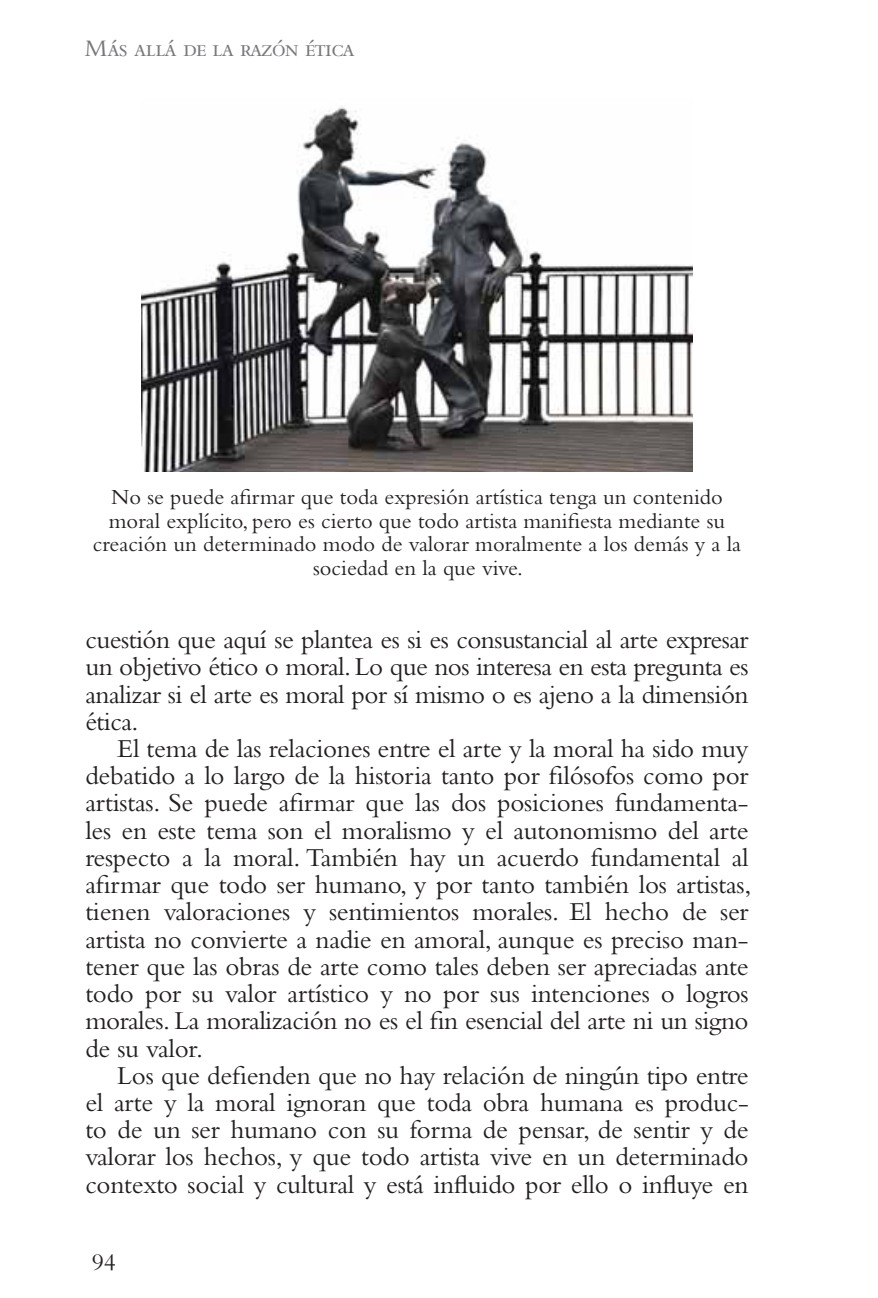
<style>
.page{position:relative;width:878px;height:1298px;background:#fff}
.page>*{position:absolute;margin:0;border:0;box-sizing:border-box;transform-origin:0 0}
.t1{font:27px/27.2px "Bembo Std";letter-spacing:-.01em;color:#231f20;text-align:justify}
.t2{font:24.75px "Bembo Std";letter-spacing:-.04em;color:#77787b}
.t3{font:24.75px "Bembo Std";color:#231f20}
.t4{font:22.5px/23.6px "Bembo Std";color:#231f20;text-align:center}
</style>
<div class="page">
<img style="left:141px;top:107px;width:552px;height:364px">
<p class="t2" style="left:85px;top:40px;width:272px">Más allá de la razón ética</p>
<p class="t4" style="left:93px;top:487px;width:650px">No se puede afirmar que toda expresión artística tenga un contenido moral explícito, pero es cierto que todo artista manifiesta mediante su creación un determinado modo de valorar moralmente a los demás y a la sociedad en la que vive.</p>
<p class="t1" style="left:85px;top:629px;width:665px">cuestión que aquí se plantea es si es consustancial al arte expresar un objetivo ético o moral. Lo que nos interesa en esta pregunta es analizar si el arte es moral por sí mismo o es ajeno a la dimensión ética.</p>
<p class="t1" style="left:85px;top:737px;width:668px;text-indent:32px">El tema de las relaciones entre el arte y la moral ha sido muy debatido a lo largo de la historia tanto por filósofos como por artistas. Se puede afirmar que las dos posiciones fundamenta&shy;les en este tema son el moralismo y el autonomismo del arte respecto a la moral. También hay un acuerdo fundamental al afirmar que todo ser humano, y por tanto también los artistas, tienen valoraciones y sentimientos morales. El hecho de ser artista no convierte a nadie en amoral, aunque es preciso man&shy;tener que las obras de arte como tales deben ser apreciadas ante todo por su valor artístico y no por sus intenciones o logros morales. La moralización no es el fin esencial del arte ni un signo de su valor.</p>
<p class="t1" style="left:85px;top:1064px;width:665px;text-indent:32px">Los que defienden que no hay relación de ningún tipo entre el arte y la moral ignoran que toda obra humana es produc&shy;to de un ser humano con su forma de pensar, de sentir y de valorar los hechos, y que todo artista vive en un determinado contexto social y cultural y está influido por ello o influye en</p>
<p class="t3" style="left:92px;top:1253px;width:26px">94</p>
</div>
